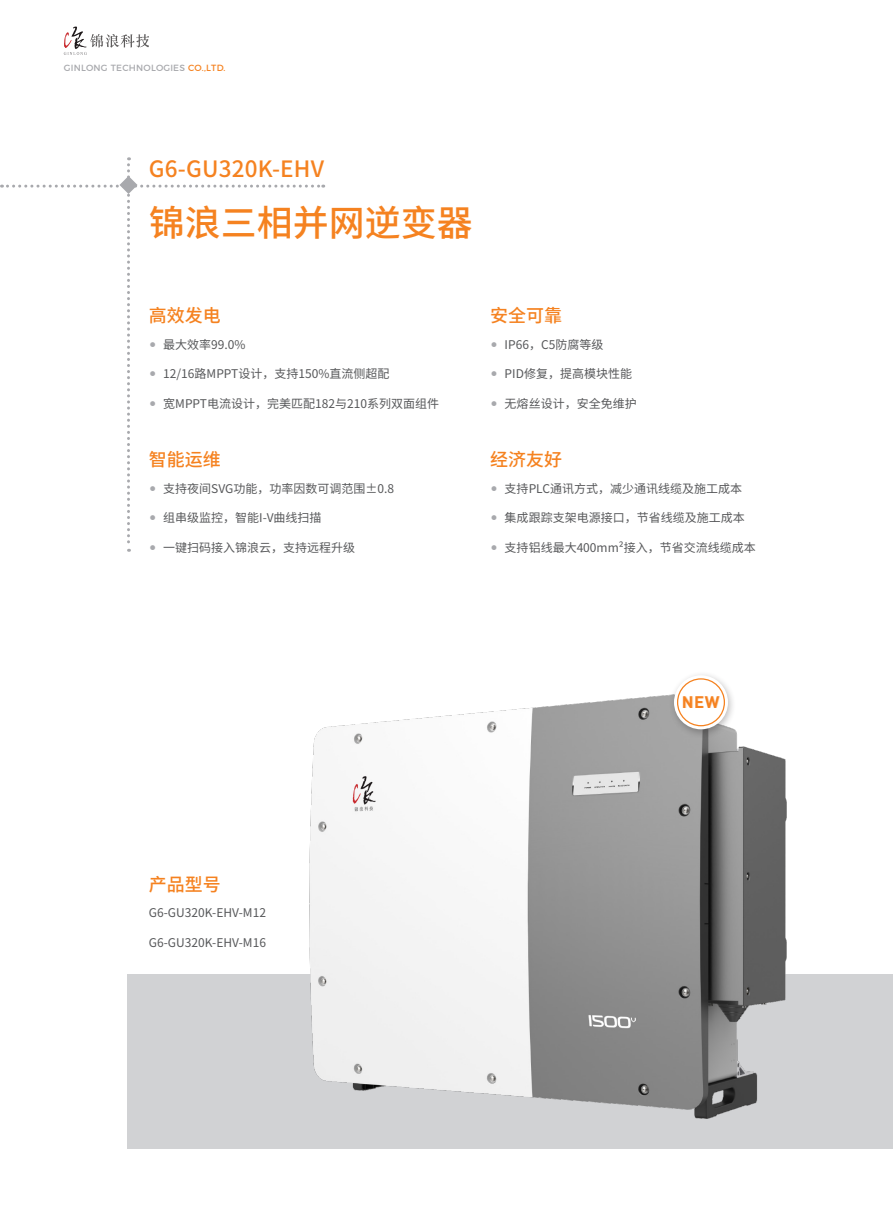
<style>
.page{position:relative;width:893px;height:1212px;background:#fff}
.page>*{position:absolute;margin:0;border:0;box-sizing:border-box;transform-origin:0 0}
.t1{font:500 36px "Source Han Sans SC";color:#f58220}
.t2{font:500 22.5px "Source Han Sans SC";letter-spacing:.01em;color:#f58220}
.t3{font:500 18px "Source Han Sans SC";color:#f58220}
.t4{font:700 16.5px "DIN Pro";color:#f58220}
.t5{font:12px "Source Han Sans SC";color:#57585a}
.t6{font:9px "Montserrat";letter-spacing:.025em;color:#a8a9ad}
.s1{color:#f58220}
.s2{color:#a8a9ad}
</style>
<div class="page">
<div style="left:128px;top:974px;width:765px;height:174px;background:#d1d2d4"></div>
<svg style="left:64px;top:27px;width:85px;height:28px"></svg>
<img style="left:309px;top:695px;width:478px;height:423px">
<div style="left:669px;top:671px;width:67px;height:66px;background:#231f20;opacity:.3"></div>
<svg style="left:674px;top:675px;width:54px;height:54px"></svg>
<div style="left:678px;top:679px;width:46px;height:47px;background:#fff;border-radius:50%"></div>
<div style="left:677px;top:678px;width:48px;height:48px;border:1px solid #f58220;border-radius:50%"></div>
<svg style="left:1px;top:157px;width:323px;height:395px"></svg>
<p class="t6" style="left:64px;top:61px;width:163px">GINLONG TECHNOLOGIES <span class="s1">CO.,LTD.</span></p>
<h2 class="t2" style="left:149px;top:156px;width:177px">G6-GU320K-EHV</h2>
<h1 class="t1" style="left:149px;top:202px;width:325px">锦浪三相并网逆变器</h1>
<h3 class="t3" style="left:149px;top:305px;width:73px">高效发电</h3>
<p class="t5" style="left:149px;top:337px;width:98px"><span class="s2">•</span> 最大效率99.0%</p>
<p class="t5" style="left:149px;top:367px;width:242px"><span class="s2">•</span> 12/16路MPPT设计，支持150%直流侧超配</p>
<p class="t5" style="left:149px;top:396px;width:292px"><span class="s2">•</span> 宽MPPT电流设计，完美匹配182与210系列双面组件</p>
<h3 class="t3" style="left:149px;top:449px;width:73px">智能运维</h3>
<p class="t5" style="left:149px;top:482px;width:247px"><span class="s2">•</span> 支持夜间SVG功能，功率因数可调范围±0.8</p>
<p class="t5" style="left:149px;top:511px;width:174px"><span class="s2">•</span> 组串级监控，智能I-V曲线扫描</p>
<p class="t5" style="left:149px;top:541px;width:208px"><span class="s2">•</span> 一键扫码接入锦浪云，支持远程升级</p>
<h3 class="t3" style="left:490px;top:305px;width:73px">安全可靠</h3>
<p class="t5" style="left:490px;top:337px;width:115px"><span class="s2">•</span> IP66，C5防腐等级</p>
<p class="t5" style="left:490px;top:367px;width:143px"><span class="s2">•</span> PID修复，提高模块性能</p>
<p class="t5" style="left:490px;top:396px;width:148px"><span class="s2">•</span> 无熔丝设计，安全免维护</p>
<h3 class="t3" style="left:490px;top:449px;width:73px">经济友好</h3>
<p class="t5" style="left:490px;top:482px;width:253px"><span class="s2">•</span> 支持PLC通讯方式，减少通讯线缆及施工成本</p>
<p class="t5" style="left:490px;top:511px;width:256px"><span class="s2">•</span> 集成跟踪支架电源接口，节省线缆及施工成本</p>
<p class="t5" style="left:490px;top:541px;width:267px"><span class="s2">•</span> 支持铝线最大400mm²接入，节省交流线缆成本</p>
<h3 class="t4" style="left:682px;top:691px;width:39px">NEW</h3>
<h3 class="t3" style="left:149px;top:874px;width:73px">产品型号</h3>
<p class="t5" style="left:149px;top:906px;width:119px">G6-GU320K-EHV-M12</p>
<p class="t5" style="left:149px;top:936px;width:119px">G6-GU320K-EHV-M16</p>
</div>
